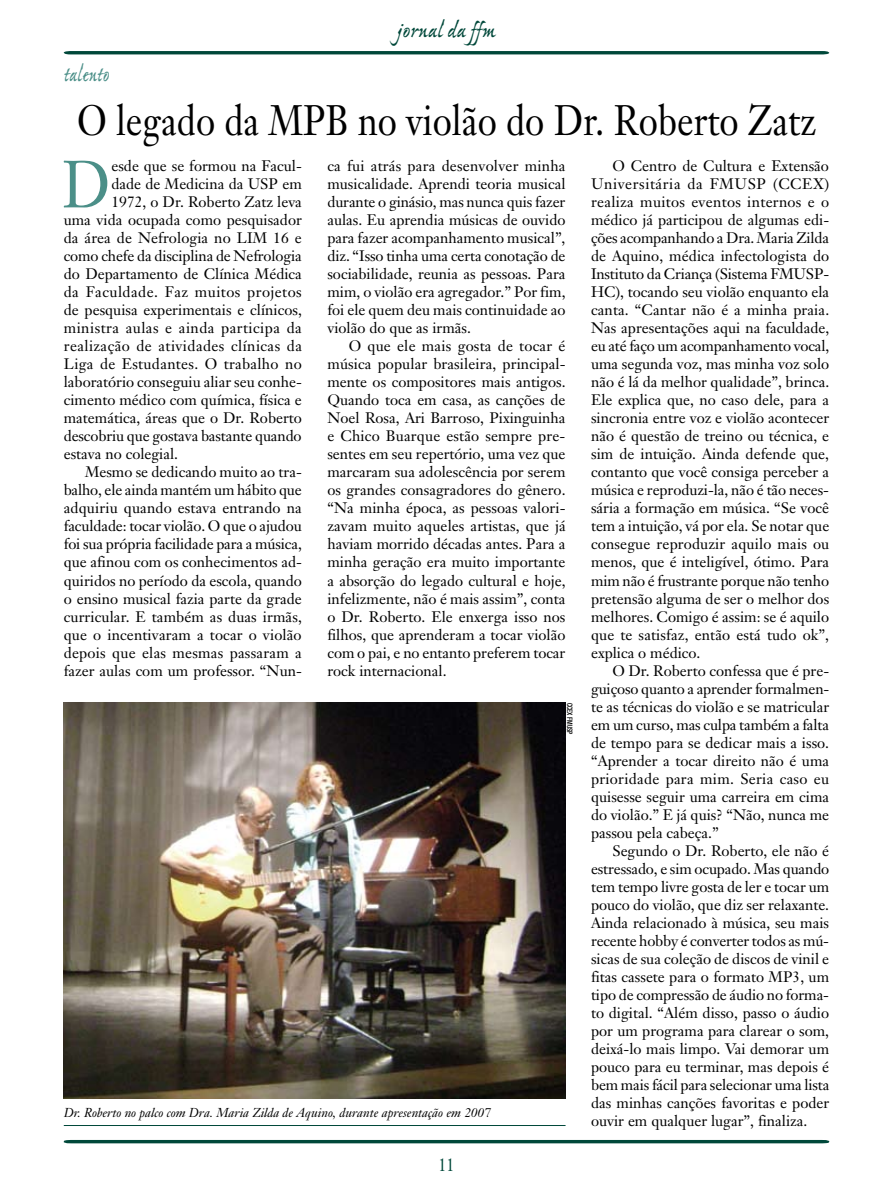
<style>
.page{position:relative;width:893px;height:1191px;background:#fff}
.page>*{position:absolute;margin:0;border:0;box-sizing:border-box;transform-origin:0 0}
.t1{font:65.55px "Janson Text";color:#4b8f88;scale:.9 1}
.t2{font:42px "Janson Text";color:#000;scale:.85 1}
.t3{font:24px "Ex Ponto MM 450";letter-spacing:-.01em;color:#00483a}
.t4{font:24px "Ex Ponto MM 450";color:#4b8f88;scale:.85 1}
.t5{font:18px "Janson Text";color:#00483a;scale:.85 1}
.t6{font:15px/18px "Janson Text";color:#000;text-align:justify}
.t7{font:15px "Janson Text";letter-spacing:.03em;color:#000}
.t8{font:15px "Janson Text";letter-spacing:.025em;color:#000}
.t9{font:15px "Janson Text";letter-spacing:.02em;color:#000}
.t10{font:italic 12.75px "Janson Text";color:#000}
.t11{font:500 condensed 7.5px "Helvetica Neue";color:#000;scale:.85 1}
</style>
<div class="page">
<svg style="left:63px;top:1139px;width:767px;height:5px"></svg>
<svg style="left:64px;top:51px;width:765px;height:3px;background:#034a3c"></svg>
<hr style="left:64px;top:1125px;width:502px;height:1px;background:#00483a">
<img style="left:64px;top:702px;width:502px;height:396px">
<h3 class="t3" style="left:397px;top:18px;width:100px">jornal da ffm</h3>
<h3 class="t4" style="left:64px;top:62px;width:56px">talento</h3>
<h2 class="t2" style="left:77px;top:94px;width:871px">O legado da MPB no violão do Dr. Roberto Zatz</h2>
<h1 class="t1" style="left:62px;top:143px;width:56px">D</h1>
<p class="t6" style="left:111px;top:157px;width:192px">esde que se formou na Facul-</p>
<p class="t6" style="left:327px;top:157px;width:240px">ca fui atrás para desenvolver minha musicalidade. Aprendi teoria musical durante o ginásio, mas nunca quis fazer aulas. Eu aprendia músicas de ouvido para fazer acompanhamento musical”, diz. “Isso tinha uma certa conotação de sociabilidade, reunia as pessoas. Para mim, o violão era agregador.” Por fim, foi ele quem deu mais continuidade ao violão do que as irmãs.</p>
<p class="t6" style="left:327px;top:337px;width:240px;text-indent:21px">O que ele mais gosta de tocar é música popular brasileira, principal&shy;mente os compositores mais antigos.<br>Quando toca em casa, as canções de Noel Rosa, Ari Barroso, Pixinguinha e Chico Buarque estão sempre pre&shy;sentes em seu repertório, uma vez que marcaram sua adolescência por serem os grandes consagradores do gênero. “Na minha época, as pessoas valori&shy;zavam muito aqueles artistas, que já haviam morrido décadas antes. Para a minha geração era muito importante a absorção do legado cultural e hoje, infelizmente, não é mais assim”, conta o Dr. Roberto. Ele enxerga isso nos filhos, que aprenderam a tocar violão com o pai, e no entanto preferem tocar rock internacional.</p>
<p class="t6" style="left:591px;top:157px;width:240px;text-indent:21px">O Centro de Cultura e Extensão Universitária da FMUSP (CCEX) realiza muitos eventos internos e o médico já participou de algumas edi&shy;ções acompanhando a Dra. Maria Zilda de Aquino, médica infectologista do Instituto da Criança (Sistema FMUSP-HC), tocando seu violão enquanto ela canta. “Cantar não é a minha praia.<br>Nas apresentações aqui na faculdade, eu até faço um acompanhamento vocal, uma segunda voz, mas minha voz solo não é lá da melhor qualidade”, brinca.<br>Ele explica que, no caso dele, para a sincronia entre voz e violão acontecer não é questão de treino ou técnica, e sim de intuição. Ainda defende que, contanto que você consiga perceber a música e reproduzi-la, não é tão neces&shy;sária a formação em música. “Se você tem a intuição, vá por ela. Se notar que consegue reproduzir aquilo mais ou menos, que é inteligível, ótimo. Para mim não é frustrante porque não tenho pretensão alguma de ser o melhor dos melhores. Comigo é assim: se é aquilo que te satisfaz, então está tudo ok”, explica o médico.</p>
<p class="t6" style="left:591px;top:661px;width:240px;text-indent:21px">O Dr. Roberto confessa que é pre&shy;guiçoso quanto a aprender formalmen&shy;te as técnicas do violão e se matricular em um curso, mas culpa também a falta de tempo para se dedicar mais a isso. “Aprender a tocar direito não é uma prioridade para mim. Seria caso eu quisesse seguir uma carreira em cima do violão.” E já quis? “Não, nunca me passou pela cabeça.”</p>
<p class="t6" style="left:591px;top:841px;width:240px;text-indent:21px">Segundo o Dr. Roberto, ele não é estressado, e sim ocupado. Mas quando tem tempo livre gosta de ler e tocar um pouco do violão, que diz ser relaxante.<br>Ainda relacionado à música, seu mais recente hobby é converter todos as mú&shy;sicas de sua coleção de discos de vinil e fitas cassete para o formato MP3, um tipo de compressão de áudio no forma&shy;to digital. “Além disso, passo o áudio por um programa para clarear o som, deixá-lo mais limpo. Vai demorar um pouco para eu terminar, mas depois é bem mais fácil para selecionar uma lista das minhas canções favoritas e poder ouvir em qualquer lugar”, finaliza.</p>
<p class="t6" style="left:111px;top:175px;width:192px">dade de Medicina da USP em</p>
<p class="t6" style="left:111px;top:193px;width:192px">1972, o Dr. Roberto Zatz leva</p>
<p class="t6" style="left:64px;top:211px;width:240px">uma vida ocupada como pesquisador</p>
<p class="t6" style="left:64px;top:229px;width:240px">da área de Nefrologia no LIM 16 e</p>
<p class="t6" style="left:64px;top:247px;width:240px">como chefe da disciplina de Nefrologia</p>
<p class="t6" style="left:64px;top:265px;width:240px">do Departamento de Clínica Médica</p>
<p class="t7" style="left:64px;top:283px;width:239px">da Faculdade. Faz muitos projetos</p>
<p class="t6" style="left:64px;top:301px;width:240px">de pesquisa experimentais e clínicos,</p>
<p class="t7" style="left:64px;top:319px;width:240px">ministra aulas e ainda participa da</p>
<p class="t8" style="left:64px;top:337px;width:240px">realização de atividades clínicas da</p>
<p class="t9" style="left:64px;top:355px;width:240px">Liga de Estudantes. O trabalho no</p>
<p class="t6" style="left:64px;top:373px;width:240px">laboratório conseguiu aliar seu conhe-</p>
<p class="t6" style="left:64px;top:391px;width:240px">cimento médico com química, física e</p>
<p class="t6" style="left:64px;top:409px;width:240px">matemática, áreas que o Dr. Roberto</p>
<p class="t6" style="left:64px;top:427px;width:239px">descobriu que gostava bastante quando</p>
<p class="t6" style="left:64px;top:445px;width:116px">estava no colegial.</p>
<p class="t6" style="left:85px;top:463px;width:218px">Mesmo se dedicando muito ao tra-</p>
<p class="t6" style="left:64px;top:481px;width:239px">balho, ele ainda mantém um hábito que</p>
<p class="t6" style="left:64px;top:499px;width:240px">adquiriu quando estava entrando na</p>
<p class="t6" style="left:64px;top:517px;width:239px">faculdade: tocar violão. O que o ajudou</p>
<p class="t6" style="left:64px;top:535px;width:240px">foi sua própria facilidade para a música,</p>
<p class="t6" style="left:64px;top:553px;width:240px">que afinou com os conhecimentos ad-</p>
<p class="t6" style="left:64px;top:571px;width:240px">quiridos no período da escola, quando</p>
<p class="t6" style="left:64px;top:589px;width:240px">o ensino musical fazia parte da grade</p>
<p class="t6" style="left:64px;top:607px;width:240px">curricular. E também as duas irmãs,</p>
<p class="t6" style="left:64px;top:625px;width:239px">que o incentivaram a tocar o violão</p>
<p class="t6" style="left:64px;top:643px;width:240px">depois que elas mesmas passaram a</p>
<p class="t6" style="left:64px;top:661px;width:240px">fazer aulas com um professor. “Nun-</p>
<p class="t11" style="left:574px;top:702px;width:39px;rotate:90deg">CCEx FMUSP</p>
<p class="t10" style="left:64px;top:1104px;width:428px">Dr. Roberto no palco com Dra. Maria Zilda de Aquino, durante apresentação em 2007</p>
<p class="t5" style="left:439px;top:1153px;width:20px">11</p>
</div>
